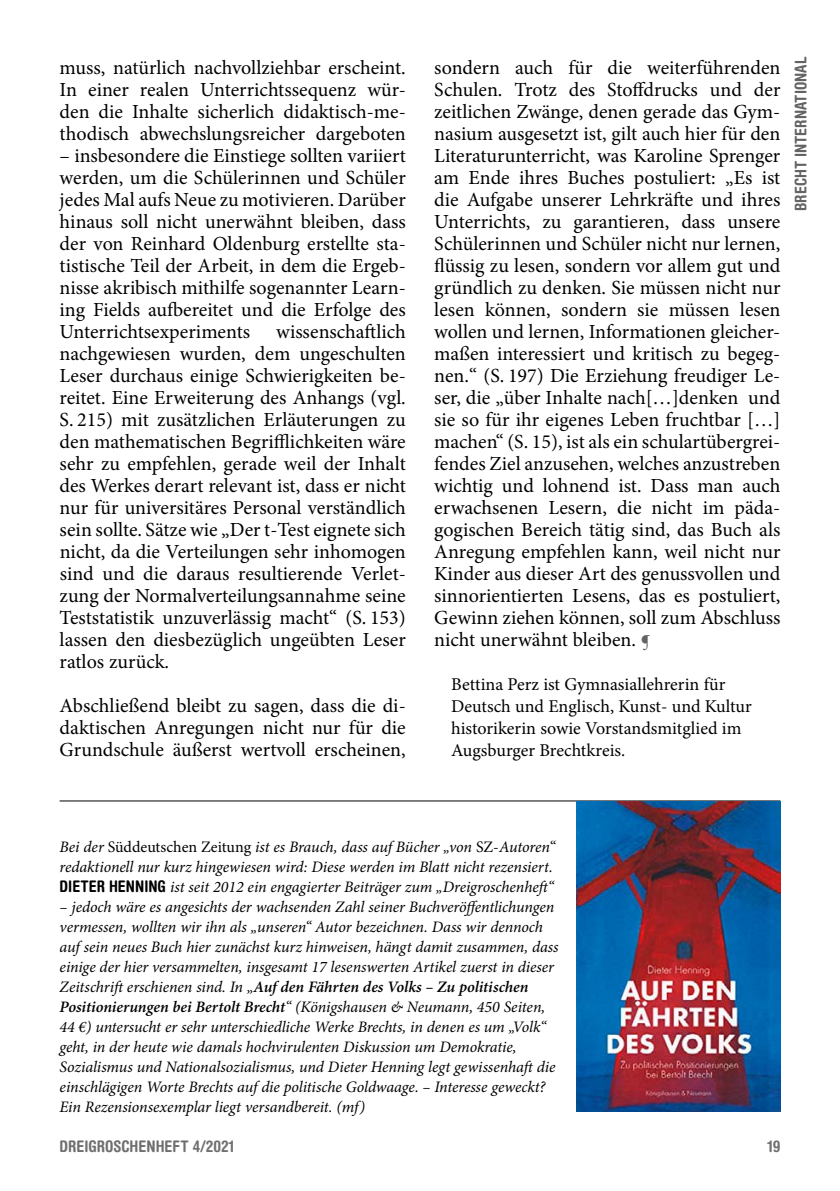
<style>
.page{position:relative;width:840px;height:1191px;background:#fff}
.page>*{position:absolute;margin:0;border:0;box-sizing:border-box;transform-origin:0 0}
.t1{font:20px/22px "Minion Pro";letter-spacing:-.005em;color:#000;text-align:justify}
.t2{font:18px/22px "Minion Pro";letter-spacing:-.005em;color:#000}
.t3{font:italic 16px/20px "Minion Pro";letter-spacing:-.005em;color:#000}
.t4{font:700 condensed 16px "Helvetica Rounded";color:#6f6f6f}
.t5{font:700 condensed 16px "Helvetica Rounded";color:#636362}
.s1{color:#636362}
.s2{font-style:normal}
.s3{font-family:"Helvetica Rounded";font-weight:700;font-style:normal;font-stretch:condensed}
.s4{font-weight:600}
</style>
<div class="page">
<hr style="left:60px;top:800px;width:720px;height:1px;background:#000">
<img style="left:575px;top:801px;width:205px;height:310px">
<p class="t1" style="left:60px;top:56px;width:347px;text-align:left">muss, natürlich nachvollziehbar erscheint.<br>In einer realen Unterrichtssequenz wür&shy;den die Inhalte sicherlich didaktisch-me&shy;thodisch abwechslungsreicher dargeboten</p>
<p class="t1" style="left:60px;top:144px;width:347px">– insbesondere die Einstiege sollten variiert werden, um die Schülerinnen und Schüler jedes Mal aufs Neue zu motivieren. Darüber hinaus soll nicht unerwähnt bleiben, dass der von Reinhard Oldenburg erstellte sta&shy;tistische Teil der Arbeit, in dem die Ergeb&shy;nisse akribisch mithilfe sogenannter Learn&shy;ing Fields aufbereitet und die Erfolge des Unterrichtsexperiments</p>
<p class="t1" style="left:60px;top:320px;width:347px;text-align:left;text-indent:217px">wissenschaftlich nachgewiesen wurden, dem ungeschulten Leser durchaus einige Schwierigkeiten be&shy;reitet. Eine Erweiterung des Anhangs (vgl.<br>S. 215) mit zusätzlichen Erläuterungen zu den mathematischen Begrifflichkeiten wäre sehr zu empfehlen, gerade weil der Inhalt des Werkes derart relevant ist, dass er nicht nur für universitäres Personal verständlich sein sollte. Sätze wie „Der t-Test eignete sich nicht, da die Verteilungen sehr inhomogen sind und die daraus resultierende Verlet&shy;zung der Normalverteilungsannahme seine Teststatistik unzuverlässig macht“ (S. 153) lassen den diesbezüglich ungeübten Leser ratlos zurück.</p>
<p class="t1" style="left:60px;top:694px;width:347px">Abschließend bleibt zu sagen, dass die di&shy;daktischen Anregungen nicht nur für die Grundschule äußerst wertvoll erscheinen,</p>
<p class="t1" style="left:434px;top:56px;width:347px">sondern auch für die weiterführenden Schulen. Trotz des Stoffdrucks und der zeitlichen Zwänge, denen gerade das Gym&shy;nasium ausgesetzt ist, gilt auch hier für den Literaturunterricht, was Karoline Sprenger am Ende ihres Buches postuliert: „Es ist die Aufgabe unserer Lehrkräfte und ihres Unterrichts, zu garantieren, dass unsere Schülerinnen und Schüler nicht nur lernen, flüssig zu lesen, sondern vor allem gut und gründlich zu denken. Sie müssen nicht nur lesen können, sondern sie müssen lesen wollen und lernen, Informationen gleicher&shy;maßen interessiert und kritisch zu begeg&shy;nen.“ (S. 197) Die Erziehung freudiger Le&shy;ser, die „über Inhalte nach[…]denken und sie so für ihr eigenes Leben fruchtbar […] machen“ (S. 15), ist als ein schulartübergrei&shy;fendes Ziel anzusehen, welches anzustreben wichtig und lohnend ist. Dass man auch erwachsenen Lesern, die nicht im päda&shy;gogischen Bereich tätig sind, das Buch als Anregung empfehlen kann, weil nicht nur Kinder aus dieser Art des genussvollen und sinnorientierten Lesens, das es postuliert, Gewinn ziehen können, soll zum Abschluss nicht unerwähnt bleiben. <span class="s1">¶</span></p>
<p class="t2" style="left:451px;top:673px;width:302px">Bettina Perz ist Gymnasiallehrerin für Deutsch und Englisch, Kunst- und Kultur historikerin sowie Vorstandsmitglied im Augsburger Brechtkreis.</p>
<p class="t5" style="left:790px;top:211px;width:156px;rotate:-90deg">BRECHT INTERNATIONAL</p>
<p class="t3" style="left:60px;top:836px;width:498px">Bei der <span class="s2">Süddeutschen Zeitung</span> ist es Brauch, dass auf Bücher „von <span class="s2">SZ-</span>Autoren<span class="s2">“ </span>redaktionell nur kurz hingewiesen wird: Diese werden im Blatt nicht rezensiert.<br><span class="s3">DIETER HENNING</span> ist seit 2012 ein engagierter Beiträger zum „Dreigroschenheft“</p>
<p class="t3" style="left:60px;top:896px;width:500px">– jedoch wäre es angesichts der wachsenden Zahl seiner Buchveröffentlichungen vermessen, wollten wir ihn als „unseren“ Autor bezeichnen. Dass wir dennoch auf sein neues Buch hier zunächst kurz hinweisen, hängt damit zusammen, dass einige der hier versammelten, insgesamt 17 lesenswerten Artikel zuerst in dieser Zeitschrift erschienen sind. In „<span class="s4">Auf den Fährten des Volks – Zu politischen Positionierungen bei Bertolt Brecht</span>“ (Königshausen &amp; Neumann, 450 Seiten, 44 €) untersucht er sehr unterschiedliche Werke Brechts, in denen es um „Volk“ geht, in der heute wie damals hochvirulenten Diskussion um Demokratie, Sozialismus und Nationalsozialismus, und Dieter Henning legt gewissenhaft die einschlägigen Worte Brechts auf die politische Goldwaage. – Interesse geweckt?<br>Ein Rezensionsexemplar liegt versandbereit. (mf)</p>
<p class="t4" style="left:60px;top:1136px;width:176px">DREIGROSCHENHEFT 4/2021</p>
<p class="t4" style="left:767px;top:1136px;width:13px">19</p>
</div>
